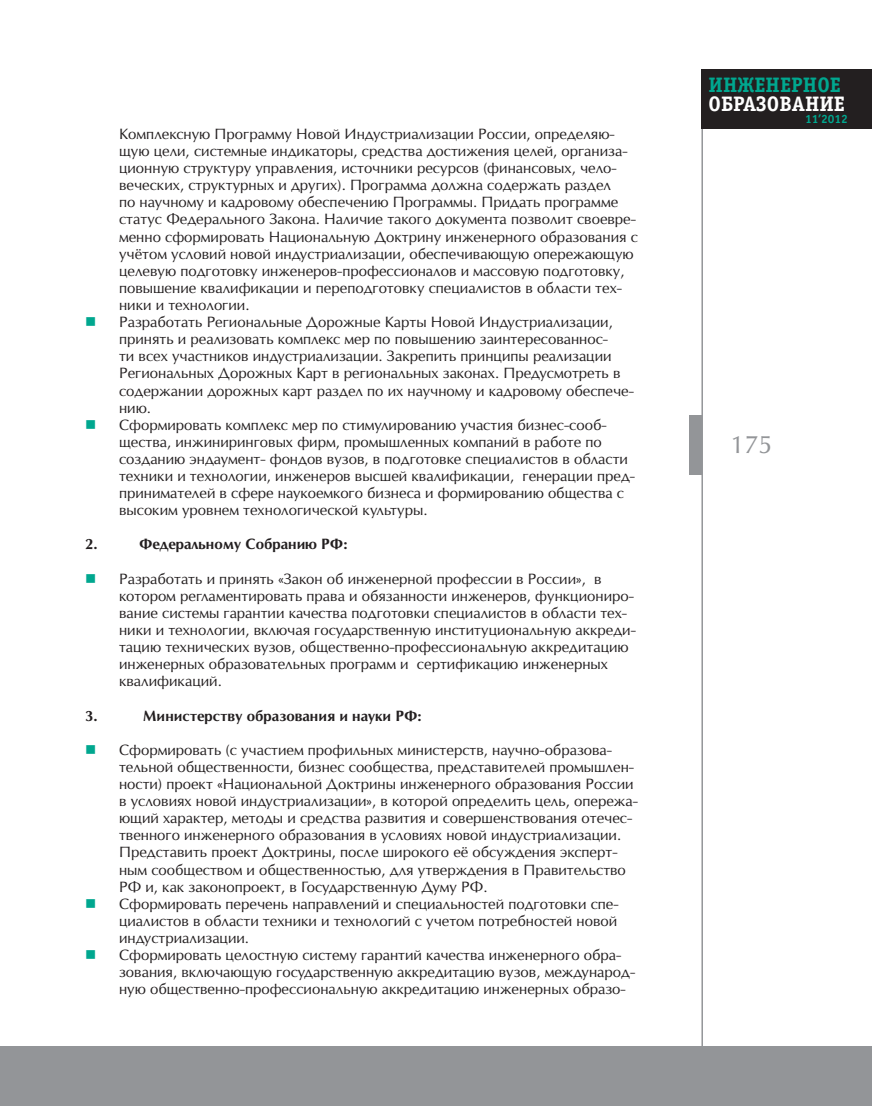
<style>
.page{position:relative;width:872px;height:1106px;background:#fff}
.page>*{position:absolute;margin:0;border:0;box-sizing:border-box;transform-origin:0 0}
.t1{font:24px "Opium New";color:#939598}
.t2{font:700 21px "Officina Serif C";color:#fff}
.t3{font:700 21px "Officina Serif C";color:#00a78f}
.t4{font:15px "Wingdings";color:#00a78f}
.t5{font:14.25px/17.1px "Opium New";color:#231f20}
.t6{font:700 14.25px "Opium New";color:#231f20}
.t7{font:700 12px "Officina Sans C";color:#00a78f}
</style>
<div class="page">
<hr style="left:701px;top:69px;width:2px;height:1037px;background:#939598">
<div style="left:701px;top:69px;width:171px;height:60px;background:#231f20"></div>
<div style="left:689px;top:415px;width:13px;height:60px;background:#939598"></div>
<div style="left:0;top:1046px;width:872px;height:60px;background:#939598"></div>
<p class="t4" style="left:85px;top:313px;width:13px">■</p>
<p class="t4" style="left:85px;top:416px;width:13px">■</p>
<p class="t5" style="left:119px;top:125px;width:520px">Комплексную Программу Н овой И ндустриализации России, определяю&shy;щую цели, системные индикаторы, средства достижения целей, организа&shy;ционную структуру управления, источники ресурсов (финансовых, чело&shy;веческих, структурных и других). Программа должна содержать раздел<br>по научному и кадровому обеспечению Программы. Придать программе статус Федерального Закона. Н аличие такого документа позволит своевре&shy;менно сформировать Н ациональную Доктрину инженерного образования с учётом условий новой индустриализации, обеспечивающую опережающую целевую подготовку инженеров-профессионалов и массовую подготовку, повышение квалификации и переподготовку специалистов в области тех&shy;ники и технологии.<br>Разработать Региональные Дорожные Карты Н овой И ндустриализации, принять и реализовать комплекс мер по повышению заинтересованнос-<br>ти всех участников индустриализации. Закрепить принципы реализации Региональных Дорожных Карт в региональных законах. Предусмотреть в содержании дорожных карт раздел по их научному и кадровому обеспече&shy;нию.<br>Сформировать комплекс мер по стимулированию участия бизнес-сооб&shy;щества, инжиниринговых фирм, промышленных компаний в работе по созданию эндаумент- фондов вузов, в подготовке специалистов в области техники и технологии, инженеров высшей квалификации, генерации пред&shy;принимателей в сфере наукоемкого бизнеса и формированию общества с высоким уровнем технологической культуры.</p>
<p class="t6" style="left:85px;top:536px;width:14px">2.</p>
<p class="t6" style="left:139px;top:536px;width:210px">Федеральному Собранию РФ:</p>
<p class="t5" style="left:119px;top:570px;width:518px">Разработать и принять «Закон об инженерной профессии в России», в котором регламентировать права и обязанности инженеров, функциониро&shy;вание системы гарантии качества подготовки специалистов в области тех&shy;ники и технологии, включая государственную институциональную аккреди&shy;тацию технических вузов, общественно-профессиональную аккредитацию инженерных образовательных программ и сертификацию инженерных квалификаций.</p>
<p class="t6" style="left:85px;top:707px;width:14px">3.</p>
<p class="t6" style="left:143px;top:707px;width:280px">Министерству образования и науки РФ:</p>
<p class="t5" style="left:119px;top:741px;width:520px">Сформировать (с участием профильных министерств, научно-образова&shy;тельной общественности, бизнес сообщества, представителей промышлен&shy;ности) проект «Н ациональной Доктрины инженерного образования России в условиях новой индустриализации», в которой определить цель, опережа&shy;ющий характер, методы и средства развития и совершенствования отечес&shy;твенного инженерного образования в условиях новой индустриализации.<br>Представить проект Доктрины, после широкого её обсуждения эксперт&shy;ным сообществом и общественностью, для утверждения в Правительство РФ и, как законопроект, в Государственную Думу РФ.<br>Сформировать перечень направлений и специальностей подготовки спе&shy;циалистов в области техники и технологий с учетом потребностей новой индустриализации.<br>Сформировать целостную систему гарантий качества инженерного обра&shy;зования, включающую государственную аккредитацию вузов, международ&shy;ную общественно-профессиональную аккредитацию инженерных образо-</p>
<p class="t4" style="left:85px;top:570px;width:13px">■</p>
<p class="t4" style="left:85px;top:741px;width:13px">■</p>
<p class="t4" style="left:85px;top:895px;width:13px">■</p>
<p class="t4" style="left:85px;top:946px;width:13px">■</p>
<h2 class="t3" style="left:708px;top:73px;width:134px">ИНЖЕНЕРНОЕ</h2>
<h2 class="t2" style="left:708px;top:91px;width:138px">ОБРАЗОВАНИЕ</h2>
<p class="t7" style="left:805px;top:113px;width:44px">11’2012</p>
<h1 class="t1" style="left:730px;top:429px;width:44px">175</h1>
</div>
